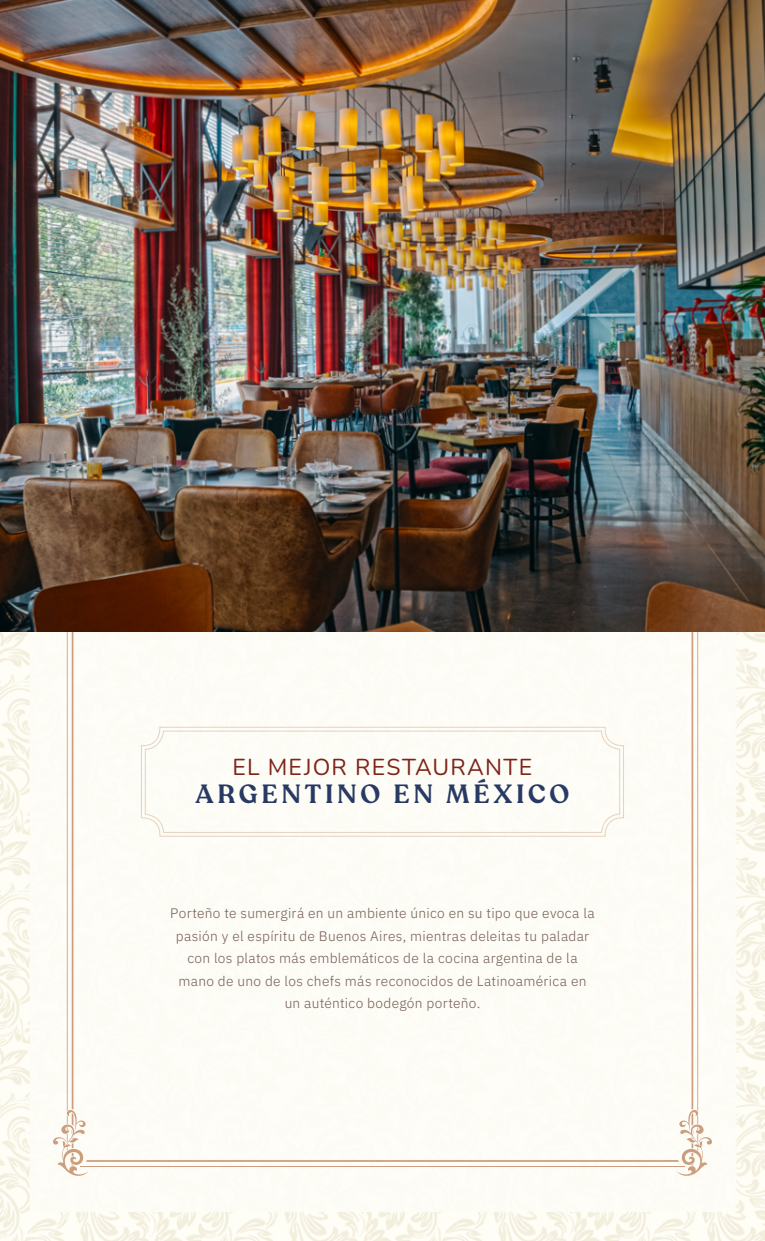
<style>
.page{position:relative;width:765px;height:1241px;background:#fff}
.page>*{position:absolute;margin:0;border:0;box-sizing:border-box;transform-origin:0 0}
.t1{font:600 26px "Recoleta Alt";letter-spacing:.145em;color:#283a64}
.t2{font:23px "Nunito";letter-spacing:.055em;color:#7e2419}
.t3{font:300 13.75px/22.5px "Anuphan";letter-spacing:.02em;color:#795f58;text-align:center}
</style>
<div class="page">
<img style="left:0;top:631px;width:765px;height:609px">
<div style="left:51px;top:631px;width:663px;height:545px;background:#fdfcf6"></div>
<img style="left:0;top:0;width:765px;height:631px">
<div style="left:141px;top:726px;width:483px;height:110px;background:#fdfcf6"></div>
<div style="left:145px;top:730px;width:475px;height:102px;border:1px solid #a14d1a;border-radius:18px"></div>
<h2 class="t2" style="left:233px;top:751px;width:301px">EL MEJOR RESTAURANTE</h2>
<h1 class="t1" style="left:195px;top:777px;width:376px">ARGENTINO EN MÉXICO</h1>
<p class="t3" style="left:170px;top:901px;width:426px">Porteño te sumergirá en un ambiente único en su tipo que evoca la pasión y el espíritu de Buenos Aires, mientras deleitas tu paladar con los platos más emblemáticos de la cocina argentina de la mano de uno de los chefs más reconocidos de Latinoamérica en un auténtico bodegón porteño.</p>
</div>
